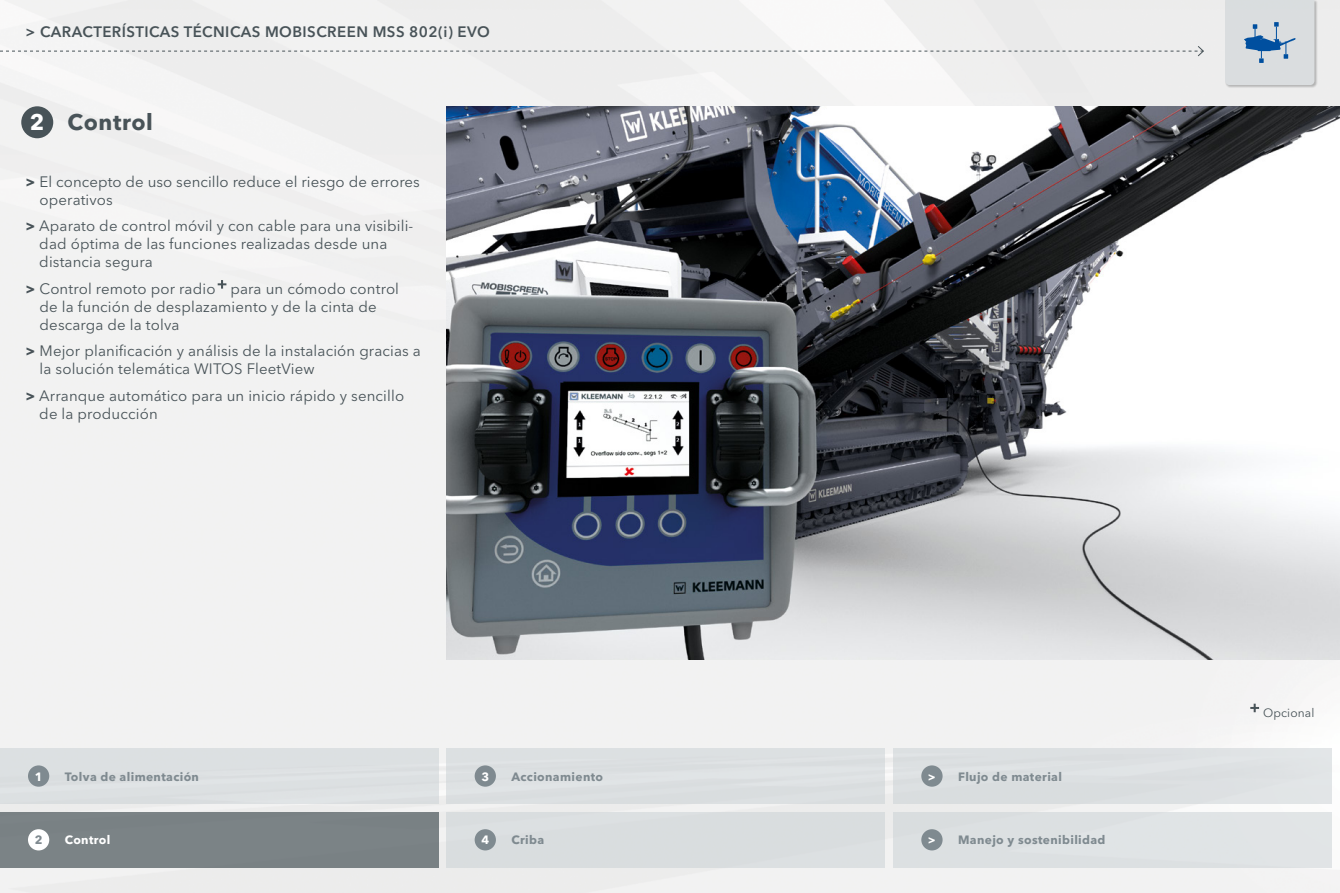
<style>
.page{position:relative;width:1340px;height:893px;background:#fff}
.page>*{position:absolute;margin:0;border:0;box-sizing:border-box;transform-origin:0 0}
.t1{font:700 22.5px "Avenir Next LT Pro";letter-spacing:.03em;color:#485358}
.t2{font:15px/18px "Avenir Next LT Pro";letter-spacing:.01em;color:#485358}
.t3{font:600 15px "Avenir Next LT Pro";letter-spacing:.03em;color:#485358}
.t4{font:700 12px "Avenir Next LT Pro";letter-spacing:.03em;color:#7f8a90}
.t5{font:700 12px "Avenir Next LT Pro";letter-spacing:.03em;color:#fff}
.t6{font:12px "Avenir Next LT Pro";letter-spacing:.01em;color:#485358}
.s1{color:#fff}
.s2{font-weight:700}
</style>
<div class="page">
<div style="left:0;top:0;width:1339px;height:893px;background:#f2f2f2"></div>
<img style="left:446px;top:106px;width:893px;height:553px">
<svg style="left:218px;top:280px;width:8px;height:9px"></svg>
<div style="left:21px;top:106px;width:32px;height:32px;background:#485358;border-radius:50%"></div>
<svg style="left:0;top:45px;width:1204px;height:12px"></svg>
<div style="left:1224px;top:0;width:93px;height:88px;background:#000;opacity:.5"></div>
<div style="left:893px;top:748px;width:438px;height:56px;background:#dce0e2"></div>
<div style="left:921px;top:765px;width:21px;height:22px;background:#7f8a90;border-radius:50%"></div>
<div style="left:893px;top:812px;width:438px;height:55px;background:#e0e4e5"></div>
<div style="left:921px;top:829px;width:21px;height:21px;background:#7f8a90;border-radius:50%"></div>
<div style="left:0;top:812px;width:438px;height:55px;background:#7b8386"></div>
<div style="left:28px;top:829px;width:21px;height:21px;background:#fff;border-radius:50%"></div>
<div style="left:0;top:748px;width:438px;height:56px;background:#dce0e2"></div>
<div style="left:28px;top:765px;width:21px;height:22px;background:#7f8a90;border-radius:50%"></div>
<div style="left:446px;top:812px;width:438px;height:55px;background:#d9dddf"></div>
<div style="left:474px;top:829px;width:22px;height:21px;background:#7f8a90;border-radius:50%"></div>
<svg style="left:1225px;top:0;width:89px;height:85px;background:#c9d2da"></svg>
<svg style="left:1250px;top:704px;width:8px;height:8px"></svg>
<div style="left:446px;top:748px;width:438px;height:56px;background:#dce0e2"></div>
<div style="left:474px;top:765px;width:22px;height:22px;background:#7f8a90;border-radius:50%"></div>
<p class="t3" style="left:26px;top:22px;width:466px">&gt; CARACTERÍSTICAS TÉCNICAS MOBISCREEN MSS 802(i) EVO</p>
<h1 class="t1" style="left:30px;top:109px;width:124px"><span class="s1">2</span> Control</h1>
<p class="t2" style="left:40px;top:172px;width:382px;text-indent:-14px"><span class="s2">&gt;</span> El concepto de uso sencillo reduce el riesgo de errores operativos</p>
<p class="t2" style="left:39px;top:217px;width:375px;text-indent:-14px"><span class="s2">&gt;</span> Aparato de control móvil y con cable para una visibili&shy;dad óptima de las funciones realizadas desde una distancia segura</p>
<p class="t2" style="left:40px;top:279px;width:361px;text-indent:-14px"><span class="s2">&gt;</span> Control remoto por radio para un cómodo control de la función de desplazamiento y de la cinta de descarga de la tolva</p>
<p class="t2" style="left:40px;top:342px;width:383px;text-indent:-14px"><span class="s2">&gt;</span> Mejor planificación y análisis de la instalación gracias a la solución telemática WITOS FleetView</p>
<p class="t2" style="left:39px;top:386px;width:366px;text-indent:-14px"><span class="s2">&gt;</span> Arranque automático para un inicio rápido y sencillo de la producción</p>
<p class="t5" style="left:35px;top:769px;width:9px">1</p>
<p class="t4" style="left:65px;top:769px;width:136px">Tolva de alimentación</p>
<p class="t5" style="left:481px;top:769px;width:9px">3</p>
<p class="t4" style="left:511px;top:769px;width:93px">Accionamiento</p>
<p class="t4" style="left:927px;top:769px;width:136px"><span class="s1">&gt;</span> Flujo de material</p>
<p class="t4" style="left:35px;top:833px;width:9px">2</p>
<p class="t5" style="left:65px;top:833px;width:47px">Control</p>
<p class="t4" style="left:927px;top:833px;width:179px"><span class="s1">&gt;</span> Manejo y sostenibilidad</p>
<p class="t5" style="left:481px;top:833px;width:9px">4</p>
<p class="t4" style="left:511px;top:833px;width:34px">Criba</p>
<p class="t6" style="left:1262px;top:706px;width:53px">Opcional</p>
</div>
